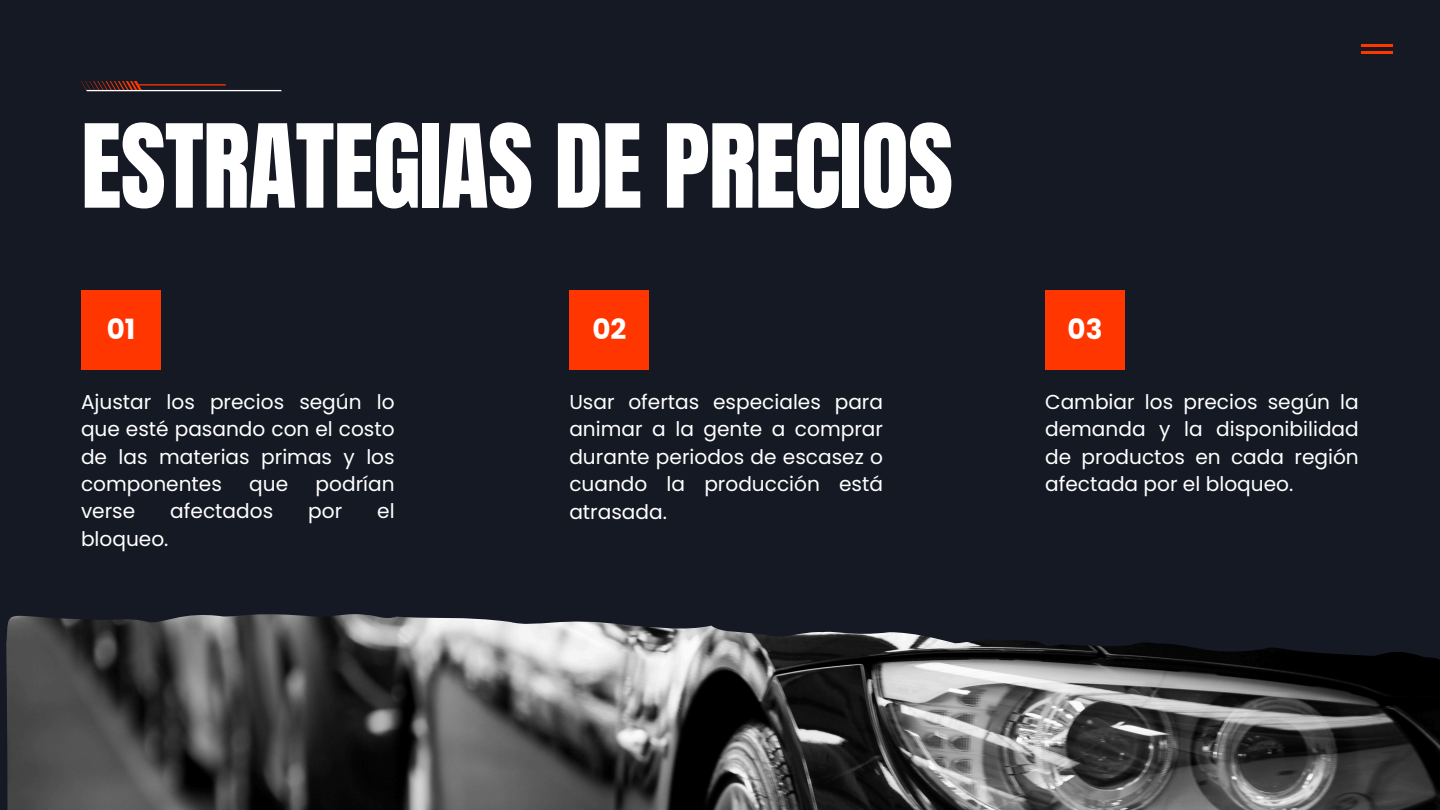
<style>
.page{position:relative;width:1440px;height:810px;background:#151924}
.page>*{position:absolute;margin:0;border:0;box-sizing:border-box;transform-origin:0 0}
.t1{font:98.4px "Anton";letter-spacing:-.01em;color:#fff}
.t2{font:700 27.8px "Poppins";color:#fff}
.t3{font:20.1px/27.4px "Poppins";color:#fff;text-align:justify}
</style>
<div class="page">
<hr style="left:1362px;top:45px;width:31px;height:2px;background:#ff3600">
<hr style="left:1362px;top:52px;width:31px;height:2px;background:#ff3600">
<svg style="left:81px;top:81px;width:201px;height:10px"></svg>
<div style="left:81px;top:290px;width:80px;height:80px;background:#ff3600"></div>
<div style="left:569px;top:290px;width:80px;height:80px;background:#ff3600"></div>
<div style="left:1045px;top:290px;width:80px;height:80px;background:#ff3600"></div>
<img style="left:6px;top:614px;width:1434px;height:196px">
<p class="t1" style="left:81px;top:96px;width:874px">ESTRATEGIAS DE PRECIOS</p>
<h1 class="t2" style="left:107px;top:310px;width:30px">01</h1>
<p class="t3" style="left:81px;top:388px;width:315px">Ajustar los precios según lo que esté pasando con el costo de las materias primas y los componentes</p>
<p class="t3" style="left:249px;top:470px;width:40px">que</p>
<p class="t3" style="left:316px;top:470px;width:81px">podrían</p>
<p class="t3" style="left:81px;top:498px;width:56px">verse</p>
<p class="t3" style="left:170px;top:498px;width:104px">afectados</p>
<p class="t3" style="left:308px;top:498px;width:36px">por</p>
<p class="t3" style="left:377px;top:498px;width:19px">el</p>
<p class="t3" style="left:81px;top:525px;width:89px">bloqueo.</p>
<p class="t2" style="left:592px;top:310px;width:36px">02</p>
<p class="t3" style="left:569px;top:388px;width:315px">Usar ofertas especiales para animar a la gente a comprar durante periodos de escasez o cuando la producción está atrasada.</p>
<p class="t2" style="left:1068px;top:310px;width:36px">03</p>
<p class="t3" style="left:1045px;top:388px;width:315px">Cambiar los precios según la demanda y la disponibilidad de productos en cada región afectada por el bloqueo.</p>
</div>
